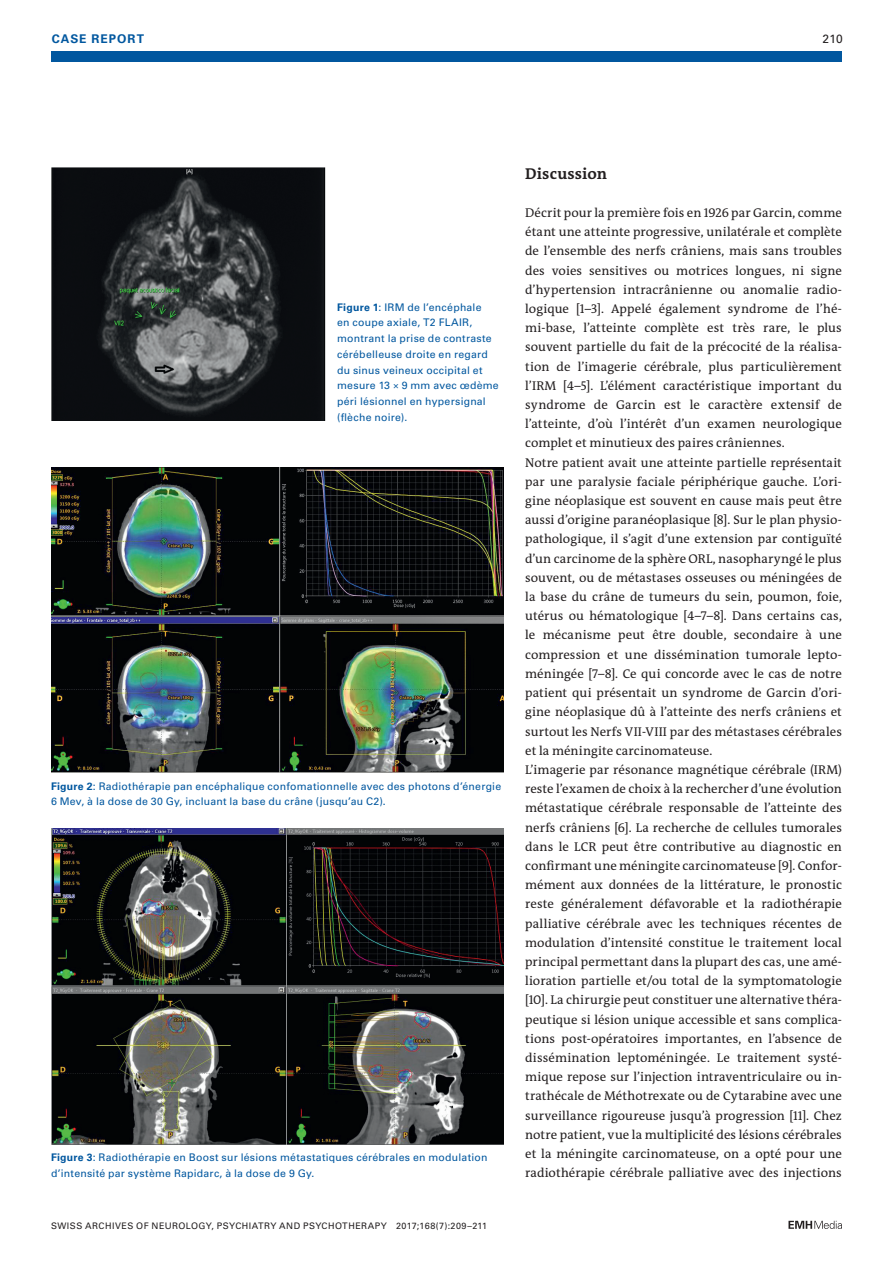
<style>
.page{position:relative;width:893px;height:1263px;background:#fff}
.page>*{position:absolute;margin:0;border:0;box-sizing:border-box;transform-origin:0 0}
.t1{font:700 15.75px "The Antiqua B W7";letter-spacing:.01em;color:#231f20}
.t2{font:12.75px/19.2px "The Antiqua B W5 Plain";letter-spacing:.005em;color:#231f20}
.t3{font:700 12px "Univers LT Std";letter-spacing:.085em;color:#01579f}
.t4{font:12px "Univers LT Std";color:#231f20}
.t5{font:10.5px/15.8px "Univers LT Std";letter-spacing:.02em;color:#01579f}
.t6{font:9px "Univers LT Std";letter-spacing:.045em;color:#231f20}
.s1{font-weight:700}
.s2{font-family:"The Antiqua B W5 Plain"}
</style>
<div class="page">
<div style="left:51px;top:51px;width:791px;height:11px;background:#01579f"></div>
<svg style="left:788px;top:1221px;width:54px;height:8px"></svg>
<img style="left:51px;top:168px;width:275px;height:253px">
<img style="left:51px;top:468px;width:453px;height:305px">
<img style="left:51px;top:828px;width:453px;height:316px">
<p class="t3" style="left:52px;top:31px;width:94px">CASE REPORT</p>
<p class="t4" style="left:822px;top:31px;width:22px">210</p>
<p class="t5" style="left:337px;top:299px;width:163px"><span class="s1">Figure 1</span>: IRM de l’encéphale<br>en coupe axiale, T2 FLAIR, montrant la prise de contraste cérébelleuse droite en regard du sinus veineux occipital et mesure 13 <span class="s2">×</span> 9 mm avec œdème péri lésionnel en hypersignal (flèche noire).</p>
<p class="t5" style="left:51px;top:778px;width:452px"><span class="s1">Figure 2</span>: Radiothérapie pan encéphalique confomationnelle avec des photons d’énergie<br>6 Mev, à la dose de 30 Gy, incluant la base du crâne (jusqu’au C2).</p>
<p class="t5" style="left:51px;top:1150px;width:438px"><span class="s1">Figure 3</span>: Radiothérapie en Boost sur lésions métastatiques cérébrales en modulation d’intensité par système Rapidarc, à la dose de 9 Gy.</p>
<p class="t6" style="left:51px;top:1220px;width:438px">SWISS ARCHIVES OF NEUROLOGY, PSYCHIATRY AND PSYCHOTHERAPY 2017;168(7):209–211</p>
<p class="t1" style="left:525px;top:163px;width:84px">Discussion</p>
<p class="t2" style="left:525px;top:203px;width:318px">Décrit pour la première fois en 1926 par Garcin, comme étant une atteinte progressive, unilatérale et complète de l’ensemble des nerfs crâniens, mais sans troubles des voies sensitives ou motrices longues, ni signe d’hypertension intracrânienne ou anomalie radio&shy;logique [1–3]. Appelé également syndrome de l’hé&shy;mi-base, l’atteinte complète est très rare, le plus souvent partielle du fait de la précocité de la réalisa&shy;tion de l’imagerie cérébrale, plus particulièrement l’IRM [4–5]. L’élément caractéristique important du syndrome de Garcin est le caractère extensif de l’atteinte, d’où l’intérêt d’un examen neurologique complet et minutieux des paires crâniennes.<br>Notre patient avait une atteinte partielle représentait par une paralysie faciale périphérique gauche. L’ori&shy;gine néoplasique est souvent en cause mais peut être aussi d’origine paranéoplasique [8]. Sur le plan physio&shy;pathologique, il s’agit d’une extension par contiguïté d’un carcinome de la sphère ORL, nasopharyngé le plus souvent, ou de métastases osseuses ou méningées de la base du crâne de tumeurs du sein, poumon, foie, utérus ou hématologique [4–7–8]. Dans certains cas, le mécanisme peut être double, secondaire à une compression et une dissémination tumorale lepto&shy;méningée [7–8]. Ce qui concorde avec le cas de notre patient qui présentait un syndrome de Garcin d’ori&shy;gine néoplasique dû à l’atteinte des nerfs crâniens et surtout les Nerfs VII-VIII par des métastases cérébrales et la méningite carcinomateuse.<br>L’imagerie par résonance magnétique cérébrale (IRM) reste l’examen de choix à la rechercher d’une évolution métastatique cérébrale responsable de l’atteinte des nerfs crâniens [6]. La recherche de cellules tumorales dans le LCR peut être contributive au diagnostic en confirmant une méningite carcinomateuse [9]. Confor&shy;mément aux données de la littérature, le pronostic reste généralement défavorable et la radiothérapie palliative cérébrale avec les techniques récentes de modulation d’intensité constitue le traitement local principal permettant dans la plupart des cas, une amé&shy;lioration partielle et/ou total de la symptomatologie [10]. La chirurgie peut constituer une alternative théra&shy;peutique si lésion unique accessible et sans complica&shy;tions post-opératoires importantes, en l’absence de dissémination leptoméningée. Le traitement systé&shy;mique repose sur l’injection intraventriculaire ou in&shy;trathécale de Méthotrexate ou de Cytarabine avec une surveillance rigoureuse jusqu’à progression [11]. Chez notre patient, vue la multiplicité des lésions cérébrales et la méningite carcinomateuse, on a opté pour une radiothérapie cérébrale palliative avec des injections</p>
</div>
